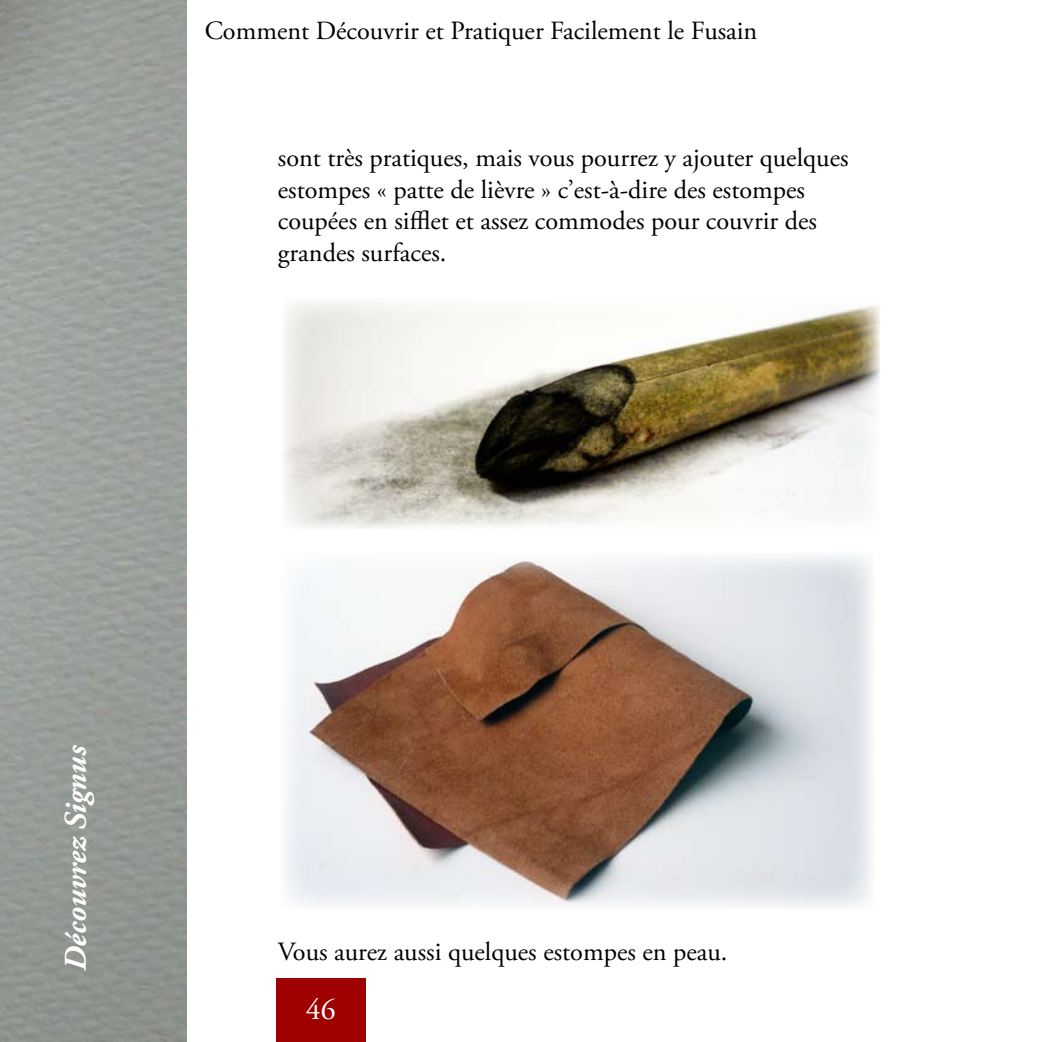
<style>
.page{position:relative;width:1042px;height:1042px;background:#fff}
.page>*{position:absolute;margin:0;border:0;box-sizing:border-box;transform-origin:0 0}
.t1{font:italic 700 31.5px "Adobe Garamond Pro";letter-spacing:-.005em;color:#fff}
.t2{font:29.75px "Adobe Garamond Pro";color:#fff}
.t3{font:26.25px/31.5px "Adobe Garamond Pro";color:#000}
</style>
<div class="page">
<div style="left:276px;top:979px;width:90px;height:63px;background:#9f0000"></div>
<img style="left:284px;top:302px;width:596px;height:226px">
<img style="left:286px;top:555px;width:586px;height:352px">
<p class="t3" style="left:205px;top:16px;width:554px">Comment Découvrir et Pratiquer Facilement le Fusain</p>
<p class="t3" style="left:278px;top:143px;width:572px">sont très pratiques, mais vous pourrez y ajouter quelques estompes « patte de lièvre » c’est-à-dire des estompes coupées en sifflet et assez commodes pour couvrir des grandes surfaces.</p>
<p class="t1" style="left:58px;top:971px;width:227px;rotate:-90deg">Découvrez Signus</p>
<p class="t3" style="left:278px;top:937px;width:451px">Vous aurez aussi quelques estompes en peau.</p>
<p class="t2" style="left:306px;top:991px;width:31px">46</p>
</div>
